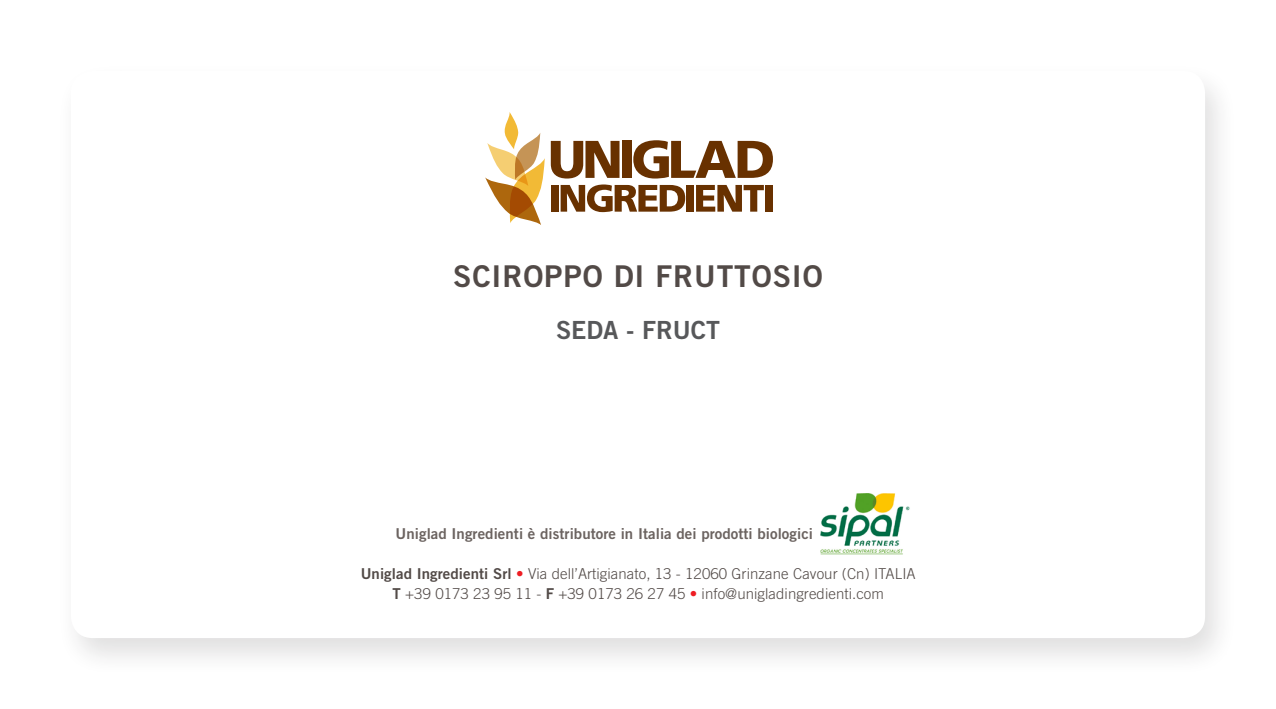
<style>
.page{position:relative;width:1276px;height:709px;background:#fff}
.page>*{position:absolute;margin:0;border:0;box-sizing:border-box;transform-origin:0 0}
.t1{font:30px "Trade Gothic Bold Two";letter-spacing:.03em;color:#524a47}
.t2{font:25px "Trade Gothic Bold Two";color:#57585a}
.t3{font:300 15px/20px "Trade Gothic";letter-spacing:.005em;color:#524a47;text-align:center}
.t4{font:15px "Trade Gothic Bold Two";letter-spacing:.005em;color:#6b6360}
.s1{font-family:"Trade Gothic Bold Two";font-weight:400}
.s2{font-family:"Trade Gothic Bold Two";font-weight:400;color:#ee1d23}
.s3{color:#ee1d23}
</style>
<div class="page">
<div style="left:56px;top:62px;width:1182px;height:615px;background:#231f20;opacity:.14"></div>
<div style="left:71px;top:71px;width:1134px;height:567px;background:#fff;border-radius:22px"></div>
<svg style="left:551px;top:141px;width:68px;height:37px"></svg>
<div style="left:622px;top:141px;width:9px;height:37px;background:#683100"></div>
<svg style="left:633px;top:140px;width:140px;height:38px"></svg>
<div style="left:551px;top:185px;width:7px;height:27px;background:#683100"></div>
<svg style="left:560px;top:184px;width:125px;height:28px"></svg>
<div style="left:687px;top:185px;width:7px;height:27px;background:#683100"></div>
<svg style="left:696px;top:185px;width:68px;height:27px"></svg>
<div style="left:765px;top:185px;width:8px;height:27px;background:#683100"></div>
<svg style="left:485px;top:112px;width:60px;height:113px"></svg>
<img style="left:820px;top:493px;width:90px;height:62px">
<p class="t1" style="left:453px;top:257px;width:371px">SCIROPPO DI FRUTTOSIO</p>
<p class="t2" style="left:556px;top:315px;width:165px">SEDA - FRUCT</p>
<p class="t4" style="left:395px;top:524px;width:419px">Uniglad Ingredienti è distributore in Italia dei prodotti biologici</p>
<p class="t3" style="left:361px;top:564px;width:556px"><span class="s1">Uniglad Ingredienti Srl</span> <span class="s2">•</span> Via dell’Artigianato, 13 - 12060 Grinzane Cavour (Cn) ITALIA<br><span class="s1">T</span> +39 0173 23 95 11 - <span class="s1">F</span> +39 0173 26 27 45 <span class="s3">•</span> info@unigladingredienti.com</p>
</div>
